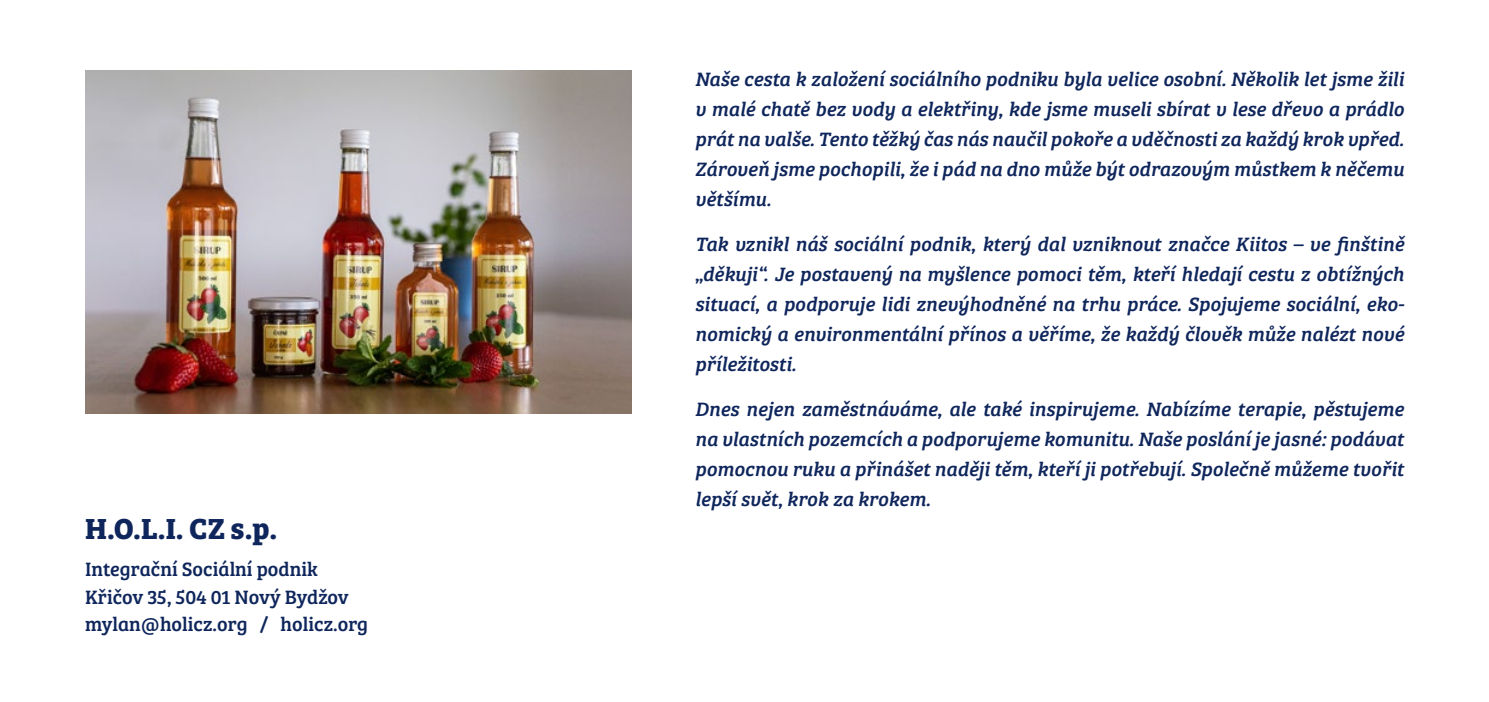
<style>
.page{position:relative;width:1489px;height:702px;background:#fff}
.page>*{position:absolute;margin:0;border:0;box-sizing:border-box;transform-origin:0 0}
.t1{font:700 30px "Bree Serif";color:#0f265c}
.t2{font:italic 20px/30px "Bree Serif";letter-spacing:-.005em;color:#0f265c;text-align:justify}
.t3{font:20px/27.5px "Bree Serif";color:#0f265c}
</style>
<div class="page">
<img style="left:85px;top:71px;width:546px;height:342px">
<h1 class="t1" style="left:85px;top:504px;width:194px">H.O.L.I. CZ s.p.</h1>
<p class="t3" style="left:85px;top:554px;width:285px">Integrační Sociální podnik<br>Křičov 35, 504 01 Nový Bydžov mylan@holicz.org / holicz.org</p>
<p class="t2" style="left:694px;top:63px;width:710px">Naše cesta k založení sociálního podniku byla velice osobní. Několik let jsme žili v malé chatě bez vody a elektřiny, kde jsme museli sbírat v lese dřevo a prádlo prát na valše. Tento těžký čas nás naučil pokoře a vděčnosti za každý krok vpřed.<br>Zároveň jsme pochopili, že i pád na dno může být odrazovým můstkem k něčemu většímu.</p>
<p class="t2" style="left:694px;top:228px;width:711px">Tak vznikl náš sociální podnik, který dal vzniknout značce Kiitos – ve finštině „děkuji“. Je postavený na myšlence pomoci těm, kteří hledají cestu z obtížných situací, a podporuje lidi znevýhodněné na trhu práce. Spojujeme sociální, eko&shy;nomický a environmentální přínos a věříme, že každý člověk může nalézt nové příležitosti.</p>
<p class="t2" style="left:694px;top:393px;width:710px">Dnes nejen zaměstnáváme, ale také inspirujeme. Nabízíme terapie, pěstujeme na vlastních pozemcích a podporujeme komunitu. Naše poslání je jasné: podávat pomocnou ruku a přinášet naději těm, kteří ji potřebují. Společně můžeme tvořit lepší svět, krok za krokem.</p>
</div>
